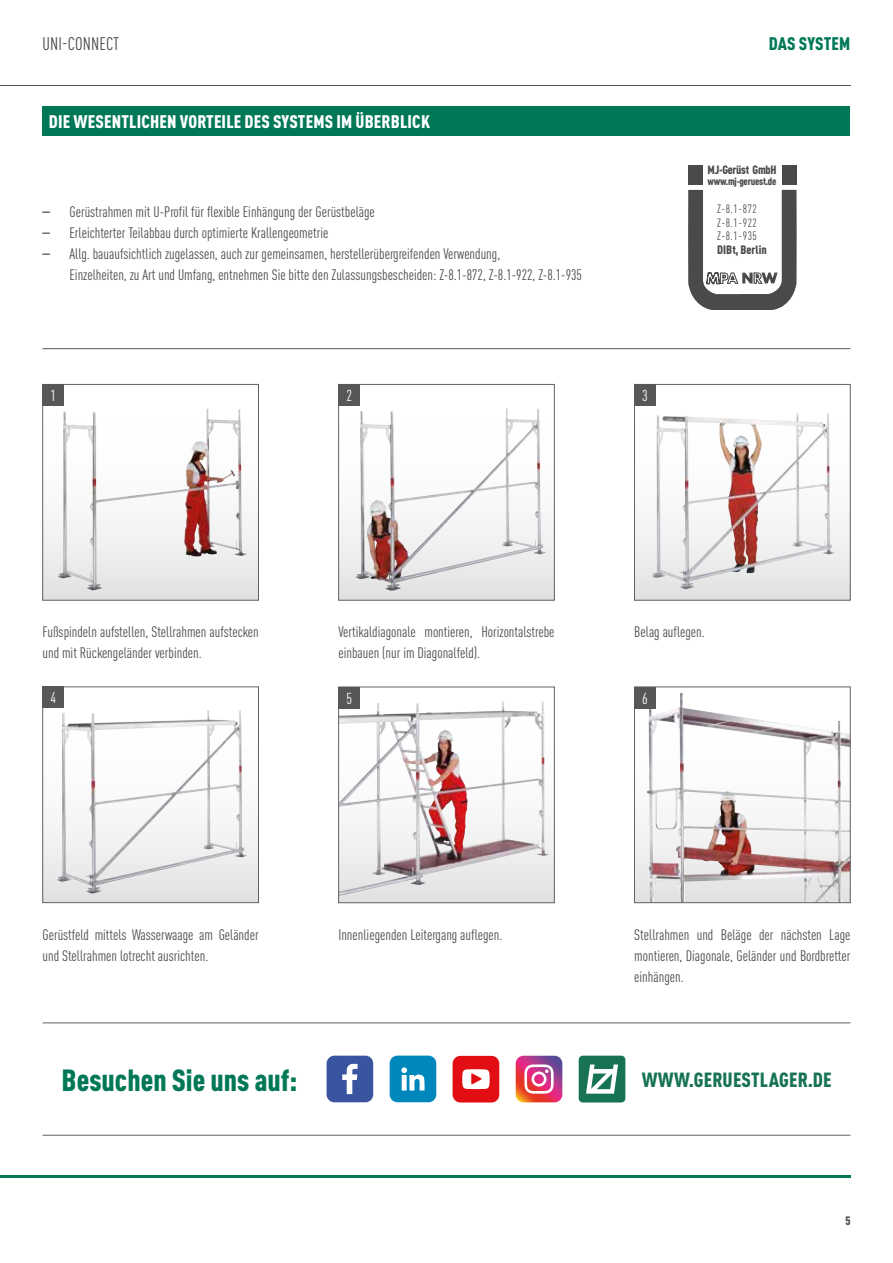
<style>
.page{position:relative;width:893px;height:1263px;background:#fff}
.page>*{position:absolute;margin:0;border:0;box-sizing:border-box;transform-origin:0 0}
.t1{font:900 condensed 30.15px "DIN Pro";color:#007858}
.t2{font:900 condensed 20.25px "DIN Pro";letter-spacing:.01em;color:#177354}
.t3{font:900 condensed 18px "DIN Pro";letter-spacing:.01em;color:#fff}
.t4{font:condensed 18px "DIN Pro";letter-spacing:.01em;color:#4a4a49}
.t5{font:900 condensed 18px "DIN Pro";letter-spacing:.005em;color:#007858}
.t6{font:condensed 15.75px "DIN Pro";color:#fff}
.t7{font:condensed 15px/21px "DIN Pro";color:#4a4a49}
.t8{font:condensed 12px/14px "DIN Pro";letter-spacing:.05em;color:#4a4a49;text-align:justify}
.t9{font:900 condensed 12px "DIN Pro";color:#4a4a49}
.t10{font:900 condensed 11.85px "DIN Pro";letter-spacing:-.025em;color:#4a4a49}
.t11{font:900 condensed 10.35px "DIN Pro";letter-spacing:-.025em;color:#4a4a49}
.s1{font-family:"Helvetica"}
</style>
<div class="page">
<hr style="left:0;top:85px;width:850px;height:1px;background:#575756">
<hr style="left:0;top:1176px;width:850px;height:2px;background:#007858">
<hr style="left:43px;top:1135px;width:807px;height:1px;background:#646363">
<hr style="left:43px;top:1023px;width:807px;height:1px;background:#646363">
<svg style="left:45px;top:710px;width:212px;height:191px"></svg>
<img style="left:57px;top:710px;width:182px;height:183px">
<div style="left:43px;top:687px;width:216px;height:216px;border:1px solid #646363"></div>
<div style="left:43px;top:687px;width:21px;height:21px;background:#575756"></div>
<div style="left:634px;top:687px;width:216px;height:216px;background:linear-gradient(to bottom,#fff,#e7e7e7)"></div>
<img style="left:647px;top:693px;width:201px;height:208px">
<div style="left:634px;top:687px;width:216px;height:216px;border:1px solid #646363"></div>
<div style="left:634px;top:687px;width:22px;height:21px;background:#575756"></div>
<div style="left:338px;top:687px;width:217px;height:216px;background:linear-gradient(to bottom,#fff,#e8e8e8)"></div>
<img style="left:340px;top:701px;width:209px;height:195px">
<div style="left:338px;top:687px;width:217px;height:216px;border:1px solid #646363"></div>
<div style="left:338px;top:687px;width:22px;height:21px;background:#575756"></div>
<svg style="left:636px;top:413px;width:212px;height:185px"></svg>
<img style="left:662px;top:413px;width:136px;height:8px">
<div style="left:634px;top:384px;width:216px;height:216px;border:1px solid #646363"></div>
<div style="left:634px;top:384px;width:22px;height:22px;background:#575756"></div>
<svg style="left:45px;top:408px;width:212px;height:190px"></svg>
<img style="left:58px;top:409px;width:148px;height:166px">
<div style="left:43px;top:384px;width:216px;height:216px;border:1px solid #646363"></div>
<div style="left:43px;top:384px;width:21px;height:22px;background:#575756"></div>
<svg style="left:340px;top:408px;width:213px;height:190px"></svg>
<img style="left:356px;top:408px;width:151px;height:177px">
<div style="left:338px;top:384px;width:217px;height:216px;border:1px solid #646363"></div>
<div style="left:338px;top:384px;width:22px;height:22px;background:#575756"></div>
<div style="left:43px;top:106px;width:807px;height:30px;background:#007858"></div>
<hr style="left:43px;top:348px;width:807px;height:1px;background:#575756">
<div style="left:327px;top:1056px;width:46px;height:46px;background:#3a55a0;border-radius:8px"></div>
<svg style="left:342px;top:1064px;width:16px;height:30px"></svg>
<div style="left:390px;top:1055px;width:46px;height:47px;background:#0087bb;border-radius:8px"></div>
<svg style="left:401px;top:1067px;width:24px;height:23px"></svg>
<div style="left:453px;top:1056px;width:46px;height:46px;background:#e30e13;border-radius:8px"></div>
<svg style="left:462px;top:1069px;width:28px;height:20px"></svg>
<svg style="left:516px;top:1056px;width:46px;height:46px;background:#d15f84"></svg>
<div style="left:579px;top:1056px;width:46px;height:46px;background:#177354;border-radius:4px"></div>
<svg style="left:586px;top:1064px;width:32px;height:30px"></svg>
<div style="left:688px;top:166px;width:15px;height:19px;background:#4a4a49"></div>
<div style="left:782px;top:166px;width:15px;height:19px;background:#4a4a49"></div>
<svg style="left:688px;top:190px;width:109px;height:119px"></svg>
<p class="t4" style="left:43px;top:31px;width:78px">UNI-CONNECT</p>
<p class="t5" style="left:769px;top:30px;width:83px">DAS SYSTEM</p>
<p class="t3" style="left:49px;top:108px;width:383px">DIE WESENTLICHEN VORTEILE DES SYSTEMS IM ÜBERBLICK</p>
<p class="t7" style="left:43px;top:200px;width:334px"><span class="s1">–</span> Gerüstrahmen mit U-Profil für flexible Einhängung der Gerüstbeläge</p>
<p class="t7" style="left:43px;top:221px;width:287px"><span class="s1">–</span> Erleichterter Teilabbau durch optimierte Krallengeometrie</p>
<p class="t7" style="left:70px;top:242px;width:514px;text-indent:-27px"><span class="s1">–</span> Allg. bauaufsichtlich zugelassen, auch zur gemeinsamen, herstellerübergreifenden Verwendung,<br>Einzelheiten, zu Art und Umfang, entnehmen Sie bitte den Zulassungsbescheiden: Z-8.1-872, Z-8.1-922, Z-8.1-935</p>
<p class="t6" style="left:50px;top:385px;width:7px">1</p>
<p class="t6" style="left:346px;top:385px;width:7px">2</p>
<p class="t6" style="left:642px;top:385px;width:7px">3</p>
<p class="t10" style="left:707px;top:161px;width:71px">MJ-Gerüst GmbH</p>
<p class="t11" style="left:707px;top:173px;width:71px">www.mj-geruest.de</p>
<p class="t8" style="left:717px;top:201px;width:41px">Z-8.1-872<br>Z-8.1-922<br>Z-8.1-935</p>
<p class="t9" style="left:717px;top:241px;width:51px">DIBt, Berlin</p>
<p class="t7" style="left:43px;top:620px;width:218px">Fußspindeln aufstellen, Stellrahmen aufstecken</p>
<p class="t7" style="left:634px;top:620px;width:72px">Belag auflegen.</p>
<p class="t7" style="left:43px;top:641px;width:161px">und mit Rückengeländer verbinden.</p>
<p class="t7" style="left:338px;top:620px;width:218px">Vertikaldiagonale montieren, Horizontalstrebe einbauen (nur im Diagonalfeld).</p>
<p class="t6" style="left:50px;top:687px;width:7px">4</p>
<p class="t6" style="left:346px;top:687px;width:7px">5</p>
<p class="t6" style="left:642px;top:687px;width:7px">6</p>
<p class="t7" style="left:43px;top:923px;width:218px">Gerüstfeld mittels Wasserwaage am Geländer und Stellrahmen lotrecht ausrichten.</p>
<p class="t7" style="left:634px;top:923px;width:218px;text-align:justify">Stellrahmen und Beläge der nächsten Lage montieren, Diagonale, Geländer und Bordbretter einhängen.</p>
<p class="t7" style="left:338px;top:923px;width:166px">Innenliegenden Leitergang auflegen.</p>
<h1 class="t1" style="left:61px;top:1057px;width:237px">Besuchen Sie uns auf:</h1>
<h2 class="t2" style="left:642px;top:1064px;width:191px">WWW.GERUESTLAGER.DE</h2>
<p class="t9" style="left:845px;top:1212px;width:7px">5</p>
</div>
